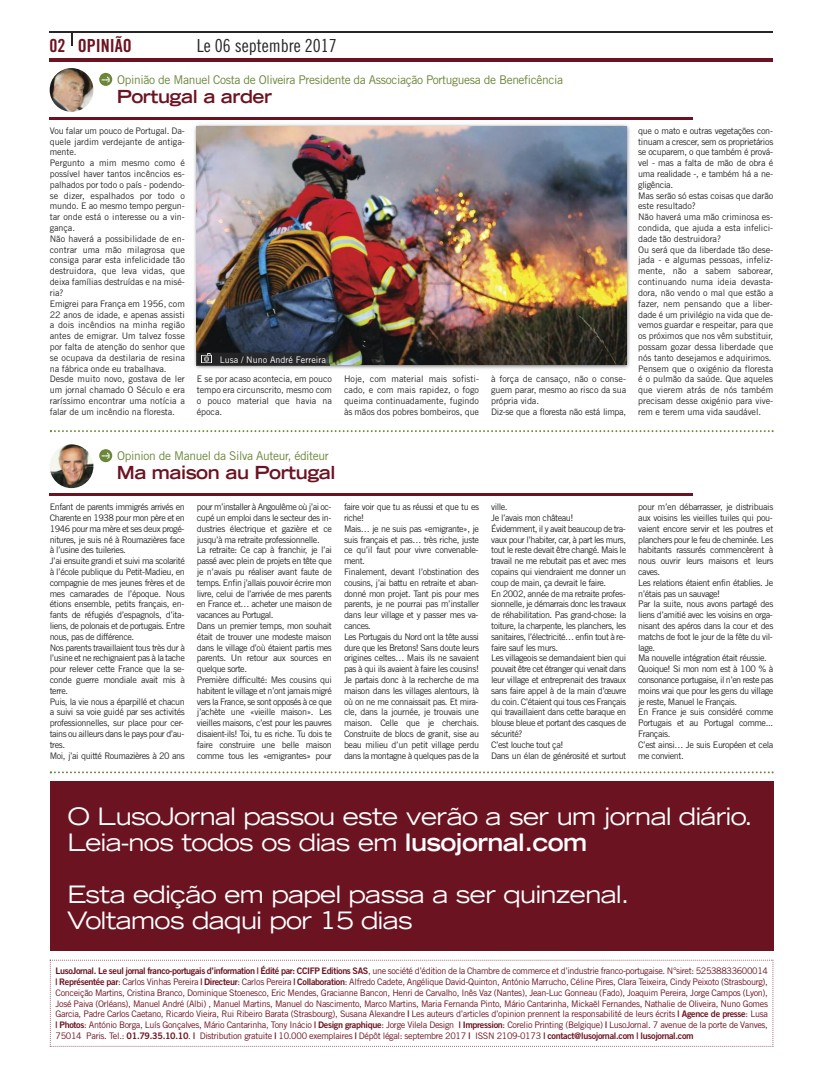
<style>
.page{position:relative;width:823px;height:1078px;background:#fff}
.page>*{position:absolute;margin:0;border:0;box-sizing:border-box;transform-origin:0 0}
.t1{font:expanded 24px/26px "Trade Gothic LT";letter-spacing:-.025em;color:#fff}
.t2{font:700 expanded 18px "Trade Gothic LT";letter-spacing:-.025em;color:#6c1321}
.t3{font:18px "Trade Gothic LT Cond Eighteen";color:#272627}
.t4{font:18px "Trade Gothic LT Bold Cond Twenty";color:#6c1321}
.t5{font:12px "Trade Gothic LT";letter-spacing:-.03em;color:#6a8639}
.t6{font:9px/10.8px "Trade Gothic LT";letter-spacing:-.04em;color:#272627}
.t7{font:9px/10.8px "Trade Gothic LT";letter-spacing:-.01em;color:#272627}
.t8{font:9px/10.8px "Trade Gothic LT";letter-spacing:-.035em;color:#6c1321;text-align:justify}
.t9{font:9px "Trade Gothic LT";color:#fff}
.s1{font-weight:700}
.s2{font-family:"Trade Gothic LT Bold Two"}
</style>
<div class="page">
<hr style="left:50px;top:58px;width:722px;height:4px;background:#6c1321">
<hr style="left:50px;top:31px;width:722px;height:1px;background:#272627">
<svg style="left:71px;top:32px;width:1px;height:14px"></svg>
<svg style="left:50px;top:959px;width:723px;height:87px"></svg>
<div style="left:50px;top:781px;width:723px;height:169px;background:#6c1321"></div>
<svg style="left:50px;top:771px;width:723px;height:2px"></svg>
<hr style="left:50px;top:117px;width:642px;height:3px;background:#6c1321">
<svg style="left:99px;top:73px;width:13px;height:13px"></svg>
<svg style="left:101px;top:74px;width:9px;height:8px"></svg>
<img style="left:50px;top:68px;width:43px;height:44px;border-radius:50%">
<svg style="left:50px;top:430px;width:723px;height:2px"></svg>
<hr style="left:50px;top:493px;width:642px;height:3px;background:#6c1321">
<svg style="left:99px;top:449px;width:13px;height:13px"></svg>
<svg style="left:101px;top:450px;width:9px;height:8px"></svg>
<img style="left:50px;top:444px;width:43px;height:44px;border-radius:50%">
<img style="left:194px;top:124px;width:436px;height:245px">
<img style="left:197px;top:127px;width:429px;height:238px">
<img style="left:197px;top:352px;width:132px;height:14px">
<svg style="left:197px;top:352px;width:15px;height:13px"></svg>
<h2 class="t4" style="left:50px;top:34px;width:83px">02 OPINIÃO</h2>
<h2 class="t3" style="left:196px;top:34px;width:141px">Le 06 septembre 2017</h2>
<h3 class="t5" style="left:117px;top:72px;width:447px">Opinião de Manuel Costa de Oliveira Presidente da Associação Portuguesa de Beneficência</h3>
<h2 class="t2" style="left:117px;top:84px;width:157px">Portugal a arder</h2>
<p class="t7" style="left:50px;top:125px;width:136px">Vou falar um pouco de Portugal. Da&shy;quele jardim verdejante de antiga&shy;mente.<br>Pergunto a mim mesmo como é possível haver tantos incêncios es&shy;palhados por todo o país - podendo&shy;se dizer, espalhados por todo o mundo. E ao mesmo tempo pergun&shy;tar onde está o interesse ou a vin&shy;gança.<br>Não haverá a possibilidade de en&shy;contrar uma mão milagrosa que consiga parar esta infelicidade tão destruidora, que leva vidas, que deixa famílias destruídas e na misé&shy;ria?<br>Emigrei para França em 1956, com<br>22 anos de idade, e apenas assisti a dois incêndios na minha região antes de emigrar. Um talvez fosse por falta de atenção do senhor que se ocupava da destilaria de resina na fábrica onde eu trabalhava.<br>Desde muito novo, gostava de ler um jornal chamado O Século e era raríssimo encontrar uma notícia a falar de um incêndio na floresta.</p>
<p class="t9" style="left:220px;top:354px;width:107px">Lusa / Nuno André Ferreira</p>
<p class="t6" style="left:197px;top:373px;width:136px;text-align:justify">E se por acaso acontecia, em pouco tempo era circunscrito, mesmo com o pouco material que havia na época.</p>
<p class="t6" style="left:344px;top:373px;width:136px;text-align:justify">Hoje, com material mais sofisti&shy;cado, e com mais rapidez, o fogo queima continuadamente, fugindo às mãos dos pobres bombeiros, que</p>
<p class="t7" style="left:491px;top:373px;width:136px">à força de cansaço, não o conse&shy;guem parar, mesmo ao risco da sua própria vida.<br>Diz-se que a floresta não está limpa,</p>
<p class="t7" style="left:637px;top:125px;width:136px">que o mato e outras vegetações con&shy;tinuam a crescer, sem os proprietários se ocuparem, o que também é prová&shy;vel - mas a falta de mão de obra é uma realidade -, e também há a ne&shy;gligência.<br>Mas serão só estas coisas que darão este resultado?<br>Não haverá uma mão criminosa es&shy;condida, que ajuda a esta infelici&shy;dade tão destruidora?<br>Ou será que da liberdade tão dese&shy;jada - e algumas pessoas, infeliz&shy;mente, não a sabem saborear, continuando numa ideia devasta&shy;dora, não vendo o mal que estão a fazer, nem pensando que a liber&shy;dade é um privilégio na vida que de&shy;vemos guardar e respeitar, para que os próximos que nos vêm substituir, possam gozar dessa liberdade que nós tanto desejamos e adquirimos.<br>Pensem que o oxigénio da floresta é o pulmão da saúde. Que aqueles que vierem atrás de nós também precisam desse oxigénio para vive&shy;rem e terem uma vida saudável.</p>
<h3 class="t5" style="left:117px;top:448px;width:213px">Opinion de Manuel da Silva Auteur, éditeur</h3>
<h2 class="t2" style="left:117px;top:460px;width:220px">Ma maison au Portugal</h2>
<p class="t6" style="left:50px;top:501px;width:136px">Enfant de parents immigrés arrivés en Charente en 1938 pour mon père et en 1946 pour ma mère et ses deux progé&shy;nitures, je suis né à Roumazières face à l’usine des tuileries.<br>J’ai ensuite grandi et suivi ma scolarité à l’école publique du Petit-Madieu, en compagnie de mes jeunes frères et de mes camarades de l’époque. Nous étions ensemble, petits français, en&shy;fants de réfugiés d’espagnols, d’ita&shy;liens, de polonais et de portugais. Entre nous, pas de différence.<br>Nos parents travaillaient tous très dur à l’usine et ne rechignaient pas à la tache pour relever cette France que la se&shy;conde guerre mondiale avait mis à terre.<br>Puis, la vie nous a éparpillé et chacun a suivi sa voie guidé par ses activités professionnelles, sur place pour cer&shy;tains ou ailleurs dans le pays pour d’au&shy;tres.<br>Moi, j’ai quitté Roumazières à 20 ans</p>
<p class="t6" style="left:197px;top:501px;width:136px">pour m’installer à Angoulême où j’ai oc&shy;cupé un emploi dans le secteur des in&shy;dustries électrique et gazière et ce jusqu’à ma retraite professionnelle.<br>La retraite: Ce cap à franchir, je l’ai passé avec plein de projets en tête que je n’avais pu réaliser avant faute de temps. Enfin j’allais pouvoir écrire mon livre, celui de l’arrivée de mes parents en France et… acheter une maison de vacances au Portugal.<br>Dans un premier temps, mon souhait était de trouver une modeste maison dans le village d’où étaient partis mes parents. Un retour aux sources en quelque sorte.<br>Première difficulté: Mes cousins qui habitent le village et n’ont jamais migré vers la France, se sont opposés à ce que j’achète une «vieille maison». Les vieilles maisons, c’est pour les pauvres disaient-ils! Toi, tu es riche. Tu dois te faire construire une belle maison comme tous les «emigrantes» pour</p>
<p class="t6" style="left:344px;top:501px;width:136px">faire voir que tu as réussi et que tu es riche!<br>Mais… je ne suis pas «emigrante», je suis français et pas… très riche, juste ce qu’il faut pour vivre convenable&shy;ment.<br>Finalement, devant l’obstination des cousins, j’ai battu en retraite et aban&shy;donné mon projet. Tant pis pour mes parents, je ne pourrai pas m’installer dans leur village et y passer mes va&shy;cances.<br>Les Portugais du Nord ont la tête aussi dure que les Bretons! Sans doute leurs origines celtes… Mais ils ne savaient pas à qui ils avaient à faire les cousins!<br>Je partais donc à la recherche de ma maison dans les villages alentours, là où on ne me connaissait pas. Et mira&shy;cle, dans la journée, je trouvais une maison. Celle que je cherchais.<br>Construite de blocs de granit, sise au beau milieu d’un petit village perdu dans la montagne à quelques pas de la</p>
<p class="t6" style="left:491px;top:501px;width:136px">ville.<br>Je l’avais mon château!<br>Évidemment, il y avait beaucoup de tra&shy;vaux pour l’habiter, car, à part les murs, tout le reste devait être changé. Mais le travail ne me rebutait pas et avec mes copains qui viendraient me donner un coup de main, ça devrait le faire.<br>En 2002, année de ma retraite profes&shy;sionnelle, je démarrais donc les travaux de réhabilitation. Pas grand-chose: la toiture, la charpente, les planchers, les sanitaires, l’électricité… enfin tout à re&shy;faire sauf les murs.<br>Les villageois se demandaient bien qui pouvait être cet étranger qui venait dans leur village et entreprenait des travaux sans faire appel à de la main d’œuvre du coin. C’étaient qui tous ces Français qui travaillaient dans cette baraque en blouse bleue et portant des casques de sécurité?<br>C’est louche tout ça!<br>Dans un élan de générosité et surtout</p>
<p class="t6" style="left:637px;top:501px;width:136px">pour m’en débarrasser, je distribuais aux voisins les vieilles tuiles qui pou&shy;vaient encore servir et les poutres et planchers pour le feu de cheminée. Les habitants rassurés commencèrent à nous ouvrir leurs maisons et leurs caves.<br>Les relations étaient enfin établies. Je n’étais pas un sauvage!<br>Par la suite, nous avons partagé des liens d’amitié avec les voisins en orga&shy;nisant des apéros dans la cour et des matchs de foot le jour de la fête du vil&shy;lage.<br>Ma nouvelle intégration était réussie.<br>Quoique! Si mon nom est à 100 % à consonance portugaise, il n’en reste pas moins vrai que pour les gens du village je reste, Manuel le Français.<br>En France je suis considéré comme<br>Portugais et au Portugal comme...<br>Français.<br>C’est ainsi… Je suis Européen et cela me convient.</p>
<h1 class="t1" style="left:67px;top:802px;width:686px">O LusoJornal passou este verão a ser um jornal diário.<br>Leia-nos todos os dias em <span class="s1">lusojornal.com</span></h1>
<h1 class="t1" style="left:67px;top:880px;width:563px">Esta edição em papel passa a ser quinzenal.<br>Voltamos daqui por 15 dias</h1>
<p class="t8" style="left:55px;top:965px;width:713px"><span class="s2">LusoJornal. Le seul jornal franco-portugais d’information | Édité par: CCIFP Editions SAS</span>, une société d’édition de la Chambre de commerce et d’industrie franco-portugaise. N°siret: 52538833600014 <span class="s2">| Représentée par</span>: Carlos Vinhas Pereira <span class="s2">| Directeur</span>: Carlos Pereira <span class="s2">| Collaboration</span>: Alfredo Cadete, Angélique David-Quinton, António Marrucho, Céline Pires, Clara Teixeira, Cindy Peixoto (Strasbourg), Conceição Martins, Cristina Branco, Dominique Stoenesco, Eric Mendes, Gracianne Bancon, Henri de Carvalho, Inês Vaz (Nantes), Jean-Luc Gonneau (Fado), Joaquim Pereira, Jorge Campos (Lyon), José Paiva (Orléans), Manuel André (Albi) , Manuel Martins, Manuel do Nascimento, Marco Martins, Maria Fernanda Pinto, Mário Cantarinha, Mickaël Fernandes, Nathalie de Oliveira, Nuno Gomes Garcia, Padre Carlos Caetano, Ricardo Vieira, Rui Ribeiro Barata (Strasbourg), Susana Alexandre <span class="s2">|</span> Les auteurs d’articles d’opinion prennent la responsabilité de leurs écrits <span class="s2">| Agence de presse</span>: Lusa <span class="s2">| Photos</span>: António Borga, Luís Gonçalves, Mário Cantarinha, Tony Inácio <span class="s2">| Design graphique</span>: Jorge Vilela Design <span class="s2">| Impression</span>: Corelio Printing (Belgique) <span class="s2">|</span> LusoJornal. 7 avenue de la porte de Vanves, 75014 Paris. Tel.: <span class="s2">01.79.35.10.10</span>. <span class="s2">|</span> Distribution gratuite <span class="s2">|</span> 10.000 exemplaires <span class="s2">|</span> Dépôt légal: septembre 2017 <span class="s2">|</span> ISSN 2109-0173 <span class="s2">| contact@lusojornal.com | lusojornal.com</span></p>
</div>
